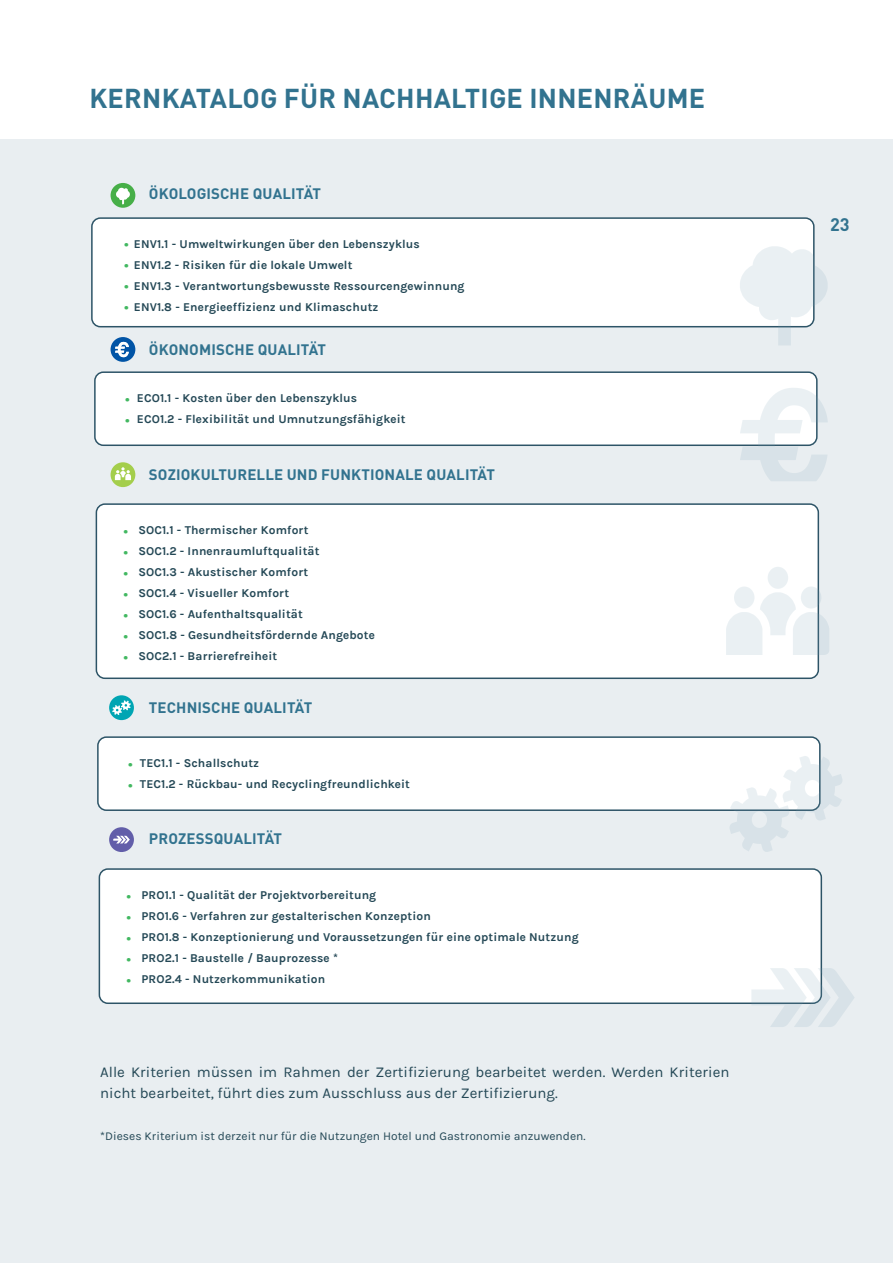
<style>
.page{position:relative;width:893px;height:1263px;background:#fff}
.page>*{position:absolute;margin:0;border:0;box-sizing:border-box;transform-origin:0 0}
.t1{font:700 27px "DIN Pro";letter-spacing:.01em;color:#32738f}
.t2{font:700 18px "Karmilla";color:#42b861}
.t3{font:700 18px "DIN Pro";color:#32738f}
.t4{font:15px/21px "Karmilla";color:#244856}
.t5{font:700 15px "DIN Pro";letter-spacing:.01em;color:#32738f}
.t6{font:700 12px "Karmilla";letter-spacing:.01em;color:#244856}
.t7{font:12px "Karmilla";color:#244856}
</style>
<div class="page">
<div style="left:0;top:139px;width:893px;height:1124px;background:#e9eef1"></div>
<div style="left:92px;top:218px;width:722px;height:109px;background:#fff;border-radius:9px"></div>
<div style="left:91px;top:217px;width:724px;height:110px;border:2px solid #2d5467;border-radius:9px"></div>
<div style="left:98px;top:737px;width:722px;height:73px;background:#fff;border-radius:9px"></div>
<div style="left:97px;top:736px;width:724px;height:75px;border:2px solid #2d5467;border-radius:9px"></div>
<div style="left:109px;top:827px;width:25px;height:25px;background:#625ea9;border-radius:50%"></div>
<svg style="left:113px;top:836px;width:17px;height:7px"></svg>
<div style="left:99px;top:869px;width:722px;height:134px;background:#fff;border-radius:9px"></div>
<div style="left:99px;top:868px;width:723px;height:136px;border:2px solid #2d5467;border-radius:9px"></div>
<div style="left:111px;top:183px;width:24px;height:25px;background:#47af48;border-radius:50%"></div>
<svg style="left:116px;top:188px;width:14px;height:16px"></svg>
<div style="left:95px;top:372px;width:722px;height:73px;background:#fff;border-radius:9px"></div>
<div style="left:94px;top:371px;width:724px;height:75px;border:2px solid #2d5467;border-radius:9px"></div>
<svg style="left:111px;top:337px;width:24px;height:25px"></svg>
<svg style="left:740px;top:246px;width:88px;height:99px"></svg>
<svg style="left:740px;top:388px;width:88px;height:93px"></svg>
<div style="left:111px;top:462px;width:24px;height:25px;background:#a4ce4c;border-radius:50%"></div>
<svg style="left:115px;top:467px;width:16px;height:13px"></svg>
<div style="left:96px;top:504px;width:722px;height:174px;background:#fff;border-radius:9px"></div>
<div style="left:96px;top:503px;width:723px;height:176px;border:2px solid #2d5467;border-radius:9px"></div>
<svg style="left:726px;top:592px;width:103px;height:63px"></svg>
<div style="left:734px;top:586px;width:20px;height:22px;background:#eaf0f3;border-radius:50%"></div>
<div style="left:768px;top:567px;width:20px;height:22px;background:#eaf0f3;border-radius:50%"></div>
<svg style="left:801px;top:586px;width:20px;height:22px"></svg>
<div style="left:109px;top:695px;width:25px;height:25px;background:#00a5b3;border-radius:50%"></div>
<svg style="left:112px;top:700px;width:19px;height:15px"></svg>
<svg style="left:729px;top:756px;width:113px;height:96px"></svg>
<svg style="left:751px;top:968px;width:103px;height:59px"></svg>
<p class="t1" style="left:89px;top:80px;width:617px">KERNKATALOG FÜR NACHHALTIGE INNENRÄUME</p>
<p class="t5" style="left:149px;top:184px;width:174px">ÖKOLOGISCHE QUALITÄT</p>
<p class="t6" style="left:134px;top:236px;width:287px">ENV1.1 - Umweltwirkungen über den Lebenszyklus</p>
<p class="t6" style="left:134px;top:257px;width:220px">ENV1.2 - Risiken für die lokale Umwelt</p>
<p class="t6" style="left:134px;top:278px;width:332px">ENV1.3 - Verantwortungsbewusste Ressourcengewinnung</p>
<p class="t6" style="left:134px;top:299px;width:246px">ENV1.8 - Energieeffizienz und Klimaschutz</p>
<p class="t2" style="left:124px;top:233px;width:6px">·</p>
<p class="t2" style="left:124px;top:254px;width:6px">·</p>
<p class="t2" style="left:124px;top:275px;width:6px">·</p>
<p class="t2" style="left:124px;top:296px;width:6px">·</p>
<p class="t2" style="left:125px;top:388px;width:6px">·</p>
<p class="t2" style="left:125px;top:409px;width:6px">·</p>
<p class="t5" style="left:149px;top:340px;width:179px">ÖKONOMISCHE QUALITÄT</p>
<p class="t6" style="left:137px;top:390px;width:222px">ECO1.1 - Kosten über den Lebenszyklus</p>
<p class="t6" style="left:137px;top:411px;width:270px">ECO1.2 - Flexibilität und Umnutzungsfähigkeit</p>
<p class="t5" style="left:149px;top:465px;width:348px">SOZIOKULTURELLE UND FUNKTIONALE QUALITÄT</p>
<p class="t2" style="left:124px;top:521px;width:6px">·</p>
<p class="t2" style="left:124px;top:542px;width:6px">·</p>
<p class="t2" style="left:124px;top:563px;width:6px">·</p>
<p class="t2" style="left:124px;top:584px;width:6px">·</p>
<p class="t2" style="left:124px;top:605px;width:6px">·</p>
<p class="t2" style="left:124px;top:626px;width:6px">·</p>
<p class="t2" style="left:124px;top:647px;width:6px">·</p>
<p class="t6" style="left:138px;top:522px;width:172px">SOC1.1 - Thermischer Komfort</p>
<p class="t6" style="left:138px;top:543px;width:183px">SOC1.2 - Innenraumluftqualität</p>
<p class="t6" style="left:138px;top:564px;width:171px">SOC1.3 - Akustischer Komfort</p>
<p class="t6" style="left:138px;top:585px;width:152px">SOC1.4 - Visueller Komfort</p>
<p class="t6" style="left:138px;top:606px;width:166px">SOC1.6 - Aufenthaltsqualität</p>
<p class="t6" style="left:138px;top:627px;width:238px">SOC1.8 - Gesundheitsfördernde Angebote</p>
<p class="t6" style="left:138px;top:648px;width:140px">SOC2.1 - Barrierefreiheit</p>
<p class="t5" style="left:149px;top:698px;width:165px">TECHNISCHE QUALITÄT</p>
<p class="t6" style="left:140px;top:755px;width:121px">TEC1.1 - Schallschutz</p>
<p class="t6" style="left:140px;top:776px;width:272px">TEC1.2 - Rückbau- und Recyclingfreundlichkeit</p>
<p class="t2" style="left:128px;top:753px;width:6px">·</p>
<p class="t2" style="left:128px;top:774px;width:6px">·</p>
<p class="t5" style="left:149px;top:828px;width:135px">PROZESSQUALITÄT</p>
<p class="t2" style="left:127px;top:885px;width:6px">·</p>
<p class="t2" style="left:127px;top:906px;width:6px">·</p>
<p class="t2" style="left:127px;top:927px;width:6px">·</p>
<p class="t2" style="left:127px;top:948px;width:6px">·</p>
<p class="t2" style="left:127px;top:969px;width:6px">·</p>
<p class="t6" style="left:141px;top:887px;width:236px">PRO1.1 - Qualität der Projektvorbereitung</p>
<p class="t6" style="left:141px;top:908px;width:291px">PRO1.6 - Verfahren zur gestalterischen Konzeption</p>
<p class="t6" style="left:141px;top:929px;width:439px">PRO1.8 - Konzeptionierung und Voraussetzungen für eine optimale Nutzung</p>
<p class="t6" style="left:141px;top:950px;width:198px">PRO2.1 - Baustelle / Bauprozesse *</p>
<p class="t6" style="left:141px;top:971px;width:185px">PRO2.4 - Nutzerkommunikation</p>
<p class="t4" style="left:100px;top:1061px;width:631px">Alle Kriterien müssen im Rahmen der Zertifizierung bearbeitet werden. Werden Kriterien nicht bearbeitet, führt dies zum Ausschluss aus der Zertifizierung.</p>
<p class="t7" style="left:100px;top:1128px;width:487px">*Dieses Kriterium ist derzeit nur für die Nutzungen Hotel und Gastronomie anzuwenden.</p>
<h2 class="t3" style="left:830px;top:212px;width:21px">23</h2>
</div>
